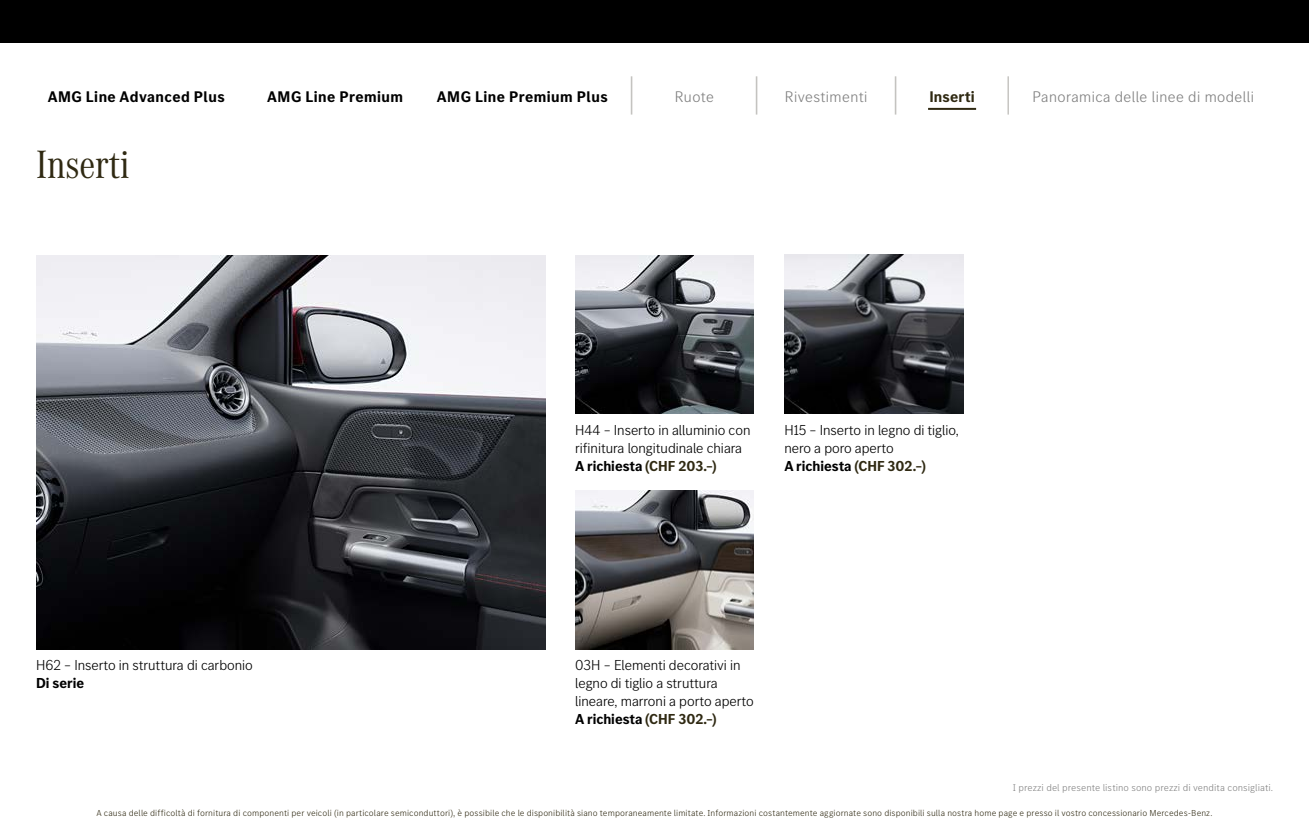
<style>
.page{position:relative;width:1309px;height:820px;background:#fff}
.page>*{position:absolute;margin:0;border:0;box-sizing:border-box;transform-origin:0 0}
.t1{font:300 45.6px "MB Corpo S Title";color:#bdbcb8;scale:.53 1}
.t2{font:41px "MB Corpo A Title Cond";color:#2f2912}
.t3{font:700 16px "MB Corpo S Title";letter-spacing:.03em;color:#000}
.t4{font:300 16px "MB Corpo S Title";letter-spacing:.03em;color:#808080}
.t5{font:700 16px "MB Corpo S Title";letter-spacing:.01em;color:#2f2912}
.t6{font:300 15px/18px "MB Corpo S Title";color:#000}
.t7{font:700 15px "MB Corpo S Title";color:#000}
.t8{font:300 10px "MB Corpo S Text";letter-spacing:.005em;color:#808080}
.t9{font:300 9px "MB Corpo S Text";letter-spacing:.01em;color:#2f2912}
.s1{font-weight:700}
.s2{font-weight:700;color:#2f2912}
</style>
<div class="page">
<div style="left:0;top:0;width:1309px;height:42px;background:#000"></div>
<img style="left:575px;top:255px;width:179px;height:159px">
<img style="left:784px;top:255px;width:179px;height:159px">
<img style="left:36px;top:255px;width:509px;height:394px">
<hr style="left:928px;top:108px;width:48px;height:2px;background:#2f2912">
<img style="left:575px;top:490px;width:179px;height:159px">
<p class="t3" style="left:48px;top:86px;width:179px">AMG Line Advanced Plus</p>
<p class="t3" style="left:267px;top:86px;width:137px">AMG Line Premium</p>
<p class="t3" style="left:437px;top:86px;width:172px">AMG Line Premium Plus</p>
<h2 class="t2" style="left:36px;top:137px;width:95px">Inserti</h2>
<h1 class="t1" style="left:629px;top:66px;width:11px">|</h1>
<p class="t4" style="left:675px;top:87px;width:41px">Ruote</p>
<h1 class="t1" style="left:754px;top:66px;width:11px">|</h1>
<p class="t4" style="left:785px;top:87px;width:84px">Rivestimenti</p>
<h1 class="t1" style="left:893px;top:66px;width:11px">|</h1>
<p class="t5" style="left:929px;top:86px;width:47px">Inserti</p>
<h1 class="t1" style="left:1006px;top:66px;width:11px">|</h1>
<p class="t4" style="left:1033px;top:87px;width:223px">Panoramica delle linee di modelli</p>
<p class="t6" style="left:36px;top:655px;width:218px">H62 – Inserto in struttura di carbonio</p>
<p class="t7" style="left:36px;top:673px;width:50px">Di serie</p>
<p class="t6" style="left:575px;top:420px;width:177px">H44 – Inserto in alluminio con rifinitura longitudinale chiara<br><span class="s1">A richiesta</span> <span class="s2">(CHF 203.–)</span></p>
<p class="t6" style="left:784px;top:420px;width:176px">H15 – Inserto in legno di tiglio, nero a poro aperto<br><span class="s1">A richiesta</span> <span class="s2">(CHF 302.–)</span></p>
<p class="t6" style="left:575px;top:656px;width:180px">03H – Elementi decorativi in legno di tiglio a struttura lineare, marroni a porto aperto<br><span class="s1">A richiesta</span> <span class="s2">(CHF 302.–)</span></p>
<p class="t8" style="left:1013px;top:781px;width:262px">I prezzi del presente listino sono prezzi di vendita consigliati.</p>
<p class="t9" style="left:96px;top:807px;width:1117px">A causa delle difficoltà di fornitura di componenti per veicoli (in particolare semiconduttori), è possibile che le disponibilità siano temporaneamente limitate. Informazioni costantemente aggiornate sono disponibili sulla nostra home page e presso il vostro concessionario Mercedes-Benz.</p>
</div>
